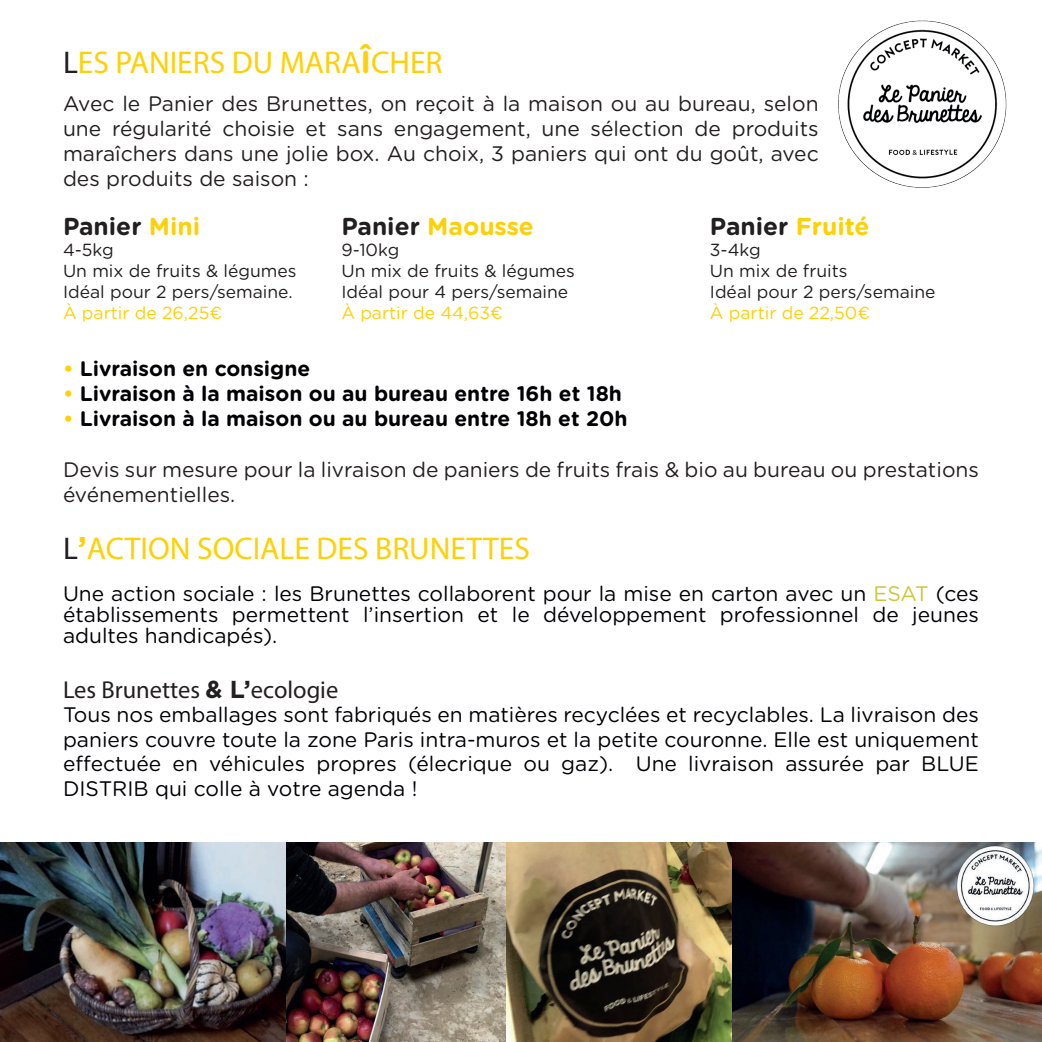
<style>
.page{position:relative;width:1042px;height:1042px;background:#fff}
.page>*{position:absolute;margin:0;border:0;box-sizing:border-box;transform-origin:0 0}
.t1{font:31.5px "Myriad Pro";color:#fed006}
.t2{font:24.5px "Myriad Pro";color:#231f20}
.t3{font:700 24.5px "Gotham Rounded";color:#231f20}
.t4{font:700 24.5px "Gotham Rounded";color:#fed006}
.t5{font:21px/24.5px "Gotham Rounded";color:#010105;text-align:justify}
.t6{font:21px/25.2px "Gotham Rounded";color:#231f20;text-align:justify}
.t7{font:700 21px "Gotham Rounded";color:#010105}
.t8{font:17.5px/21px "Gotham Rounded";color:#231f20}
.t9{font:17.5px "Gotham Rounded";color:#fed006}
.s1{color:#231f20}
.s2{font-family:"Gotham Rounded";font-weight:700}
.s3{color:#fed006}
.s4{font-family:"Gotham";font-weight:700}
.s5{color:#cac73c}
</style>
<div class="page">
<img style="left:838px;top:20px;width:169px;height:168px">
<img style="left:0;top:842px;width:287px;height:200px">
<img style="left:287px;top:842px;width:402px;height:200px">
<img style="left:689px;top:842px;width:353px;height:200px">
<h1 class="t1" style="left:63px;top:43px;width:381px"><span class="s1">L</span>ES PANIERS DU MARA<span class="s2">Î</span>CHER</h1>
<p class="t6" style="left:63px;top:90px;width:757px">Avec le Panier des Brunettes, on reçoit à la maison ou au bureau, selon une régularité choisie et sans engagement, une sélection de produits maraîchers dans une jolie box. Au choix, 3 paniers qui ont du goût, avec des produits de saison :</p>
<p class="t4" style="left:341px;top:209px;width:194px"><span class="s1">Panier</span> Maousse</p>
<p class="t8" style="left:341px;top:239px;width:235px">9-10kg<br>Un mix de fruits &amp; légumes<br>Idéal pour 4 pers/semaine</p>
<p class="t9" style="left:341px;top:301px;width:163px">À partir de 44,63€</p>
<p class="t3" style="left:710px;top:209px;width:161px">Panier <span class="s3">Fruité</span></p>
<p class="t8" style="left:710px;top:239px;width:227px">3-4kg<br>Un mix de fruits<br>Idéal pour 2 pers/semaine</p>
<p class="t9" style="left:710px;top:301px;width:162px">À partir de 22,50€</p>
<p class="t3" style="left:63px;top:209px;width:139px">Panier <span class="s3">Mini</span></p>
<p class="t8" style="left:63px;top:239px;width:235px">4-5kg<br>Un mix de fruits &amp; légumes<br>Idéal pour 2 pers/semaine.</p>
<p class="t9" style="left:63px;top:301px;width:160px">À partir de 26,25€</p>
<p class="t7" style="left:63px;top:353px;width:249px"><span class="s3">•</span> Livraison en consigne</p>
<p class="t7" style="left:63px;top:378px;width:560px"><span class="s3">•</span> Livraison à la maison ou au bureau entre 16h et 18h</p>
<p class="t7" style="left:63px;top:403px;width:566px"><span class="s3">•</span> Livraison à la maison ou au bureau entre 18h et 20h</p>
<p class="t6" style="left:63px;top:456px;width:917px">Devis sur mesure pour la livraison de paniers de fruits frais &amp; bio au bureau ou prestations événementielles.</p>
<h1 class="t1" style="left:63px;top:529px;width:468px"><span class="s1">L</span><span class="s4">’</span>ACTION SOCIALE DES BRUNETTES</h1>
<p class="t5" style="left:63px;top:582px;width:917px;line-height:21px">Une action sociale : les Brunettes collaborent pour la mise en carton avec un <span class="s5">ESAT</span> (ces établissements permettent l’insertion et le développement professionnel de jeunes adultes handicapés).</p>
<p class="t2" style="left:63px;top:674px;width:277px">Les Brunettes <span class="s4">&amp; L’</span>ecologie</p>
<p class="t5" style="left:63px;top:701px;width:917px">Tous nos emballages sont fabriqués en matières recyclées et recyclables. La livraison des paniers couvre toute la zone Paris intra-muros et la petite couronne. Elle est uniquement effectuée en véhicules propres (élecrique ou gaz). Une livraison assurée par BLUE DISTRIB qui colle à votre agenda !</p>
</div>
